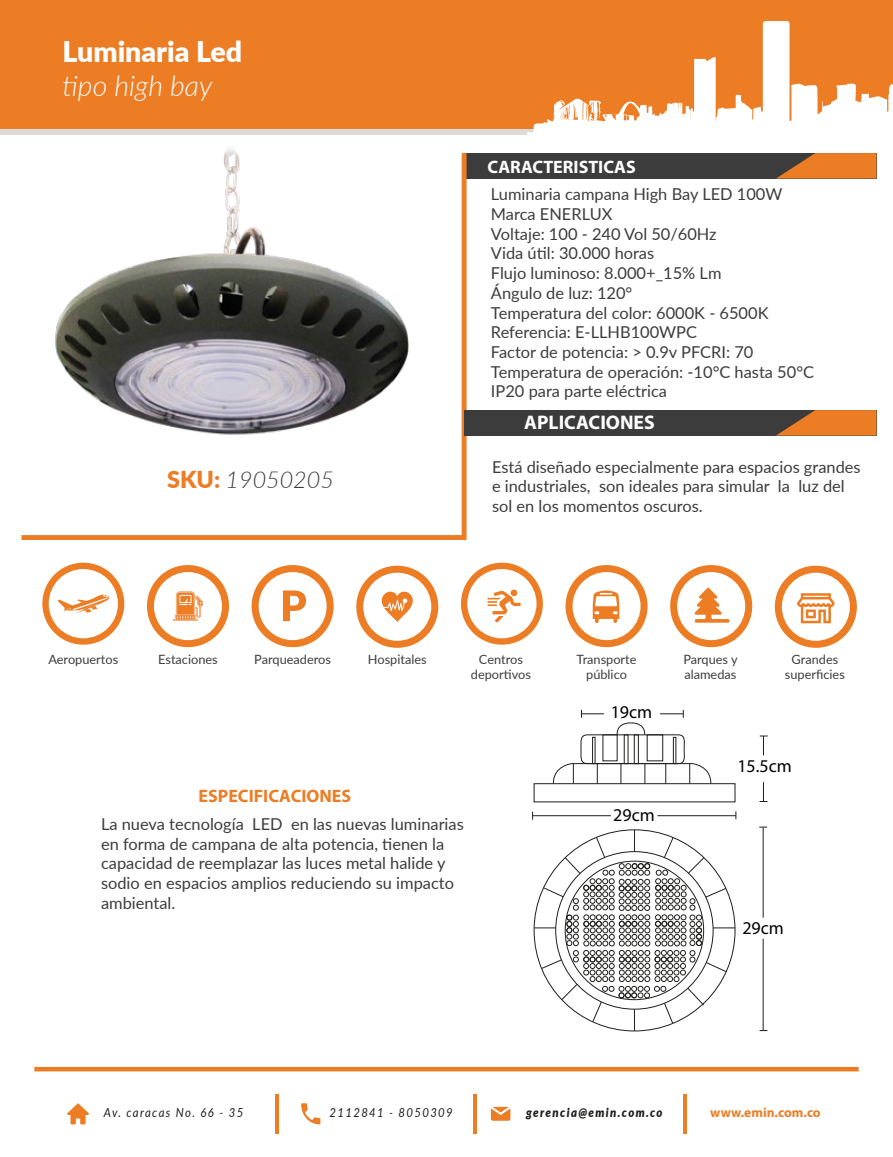
<style>
.page{position:relative;width:893px;height:1157px;background:#fff}
.page>*{position:absolute;margin:0;border:0;box-sizing:border-box;transform-origin:0 0}
.t1{font:900 28.5px "Lato";color:#fff}
.t2{font:italic 300 28.5px "Lato";color:#fff}
.t3{font:italic 300 23.4px "Lato";color:#3d3c3c}
.t4{font:700 19.65px "Myriad Pro";color:#fff}
.t5{font:18px "Myriad Pro";color:#000101}
.t6{font:700 18px "Myriad Pro";color:#ec7d25}
.t7{font:700 18px "Myriad Pro";color:#fff}
.t8{font:16.35px/19.6px "Lato";color:#3d3c3c}
.t9{font:700 13.5px "Myriad Pro";color:#ec7d25}
.t10{font:12.75px/15.3px "Lato";color:#3d3c3c;text-align:center}
.t11{font:italic 12.45px "Lato";letter-spacing:.12em;color:#1d1d1b;scale:.92 1}
.t12{font:italic 900 12.45px "Lato";letter-spacing:.12em;color:#1d1d1b;scale:.92 1}
.s1{font-weight:900;font-style:normal;color:#ec7d25}
</style>
<div class="page">
<svg style="left:42px;top:562px;width:82px;height:82px"></svg>
<svg style="left:147px;top:565px;width:82px;height:82px"></svg>
<svg style="left:252px;top:565px;width:82px;height:82px"></svg>
<svg style="left:356px;top:565px;width:82px;height:82px"></svg>
<svg style="left:461px;top:562px;width:82px;height:82px"></svg>
<svg style="left:670px;top:565px;width:82px;height:82px"></svg>
<svg style="left:775px;top:565px;width:82px;height:82px"></svg>
<svg style="left:565px;top:565px;width:83px;height:82px"></svg>
<div style="left:464px;top:153px;width:412px;height:25px;background:#3d3c3c"></div>
<svg style="left:777px;top:153px;width:99px;height:25px"></svg>
<svg style="left:0;top:128px;width:527px;height:6px;background:#ddcabb"></svg>
<div style="left:0;top:0;width:893px;height:128px;background:#ec7d25"></div>
<svg style="left:527px;top:21px;width:366px;height:112px"></svg>
<svg style="left:21px;top:148px;width:448px;height:392px"></svg>
<div style="left:464px;top:410px;width:412px;height:25px;background:#3d3c3c"></div>
<svg style="left:777px;top:410px;width:99px;height:25px"></svg>
<svg style="left:301px;top:1103px;width:19px;height:20px"></svg>
<svg style="left:491px;top:1106px;width:19px;height:14px"></svg>
<svg style="left:67px;top:1103px;width:22px;height:20px"></svg>
<hr style="left:276px;top:1093px;width:3px;height:39px;background:#ec7d25">
<hr style="left:473px;top:1093px;width:3px;height:39px;background:#ec7d25">
<hr style="left:683px;top:1093px;width:3px;height:39px;background:#ec7d25">
<div style="left:34px;top:1066px;width:825px;height:5px;background:#ec7d25"></div>
<svg style="left:534px;top:829px;width:201px;height:201px"></svg>
<svg style="left:553px;top:709px;width:159px;height:75px"></svg>
<svg style="left:760px;top:735px;width:8px;height:20px"></svg>
<svg style="left:763px;top:782px;width:1px;height:19px"></svg>
<hr style="left:533px;top:815px;width:78px;height:1px;background:#1e1e1c">
<hr style="left:657px;top:815px;width:79px;height:1px;background:#1e1e1c">
<hr style="left:763px;top:827px;width:1px;height:90px;background:#1e1e1c">
<hr style="left:763px;top:938px;width:1px;height:92px;background:#1e1e1c">
<h1 class="t1" style="left:63px;top:30px;width:181px">Luminaria Led</h1>
<h1 class="t2" style="left:63px;top:66px;width:151px">tipo high bay</h1>
<h2 class="t3" style="left:167px;top:463px;width:168px"><span class="s1">SKU:</span> 19050205</h2>
<p class="t7" style="left:487px;top:155px;width:150px">CARACTERISTICAS</p>
<p class="t8" style="left:491px;top:184px;width:325px">Luminaria campana High Bay LED 100W<br>Marca ENERLUX<br>Voltaje: 100 - 240 Vol 50/60Hz<br>Vida útil: 30.000 horas<br>Flujo luminoso: 8.000+_15% Lm<br>Ángulo de luz: 120°<br>Temperatura del color: 6000K - 6500K<br>Referencia: E-LLHB100WPC<br>Factor de potencia: &gt; 0.9v PFCRI: 70<br>Temperatura de operación: -10°C hasta 50°C<br>IP20 para parte eléctrica</p>
<p class="t4" style="left:524px;top:409px;width:132px">APLICACIONES</p>
<p class="t8" style="left:492px;top:456px;width:370px">Está diseñado especialmente para espacios grandes e industriales, son ideales para simular la luz del sol en los momentos oscuros.</p>
<p class="t10" style="left:48px;top:650px;width:71px">Aeropuertos</p>
<p class="t10" style="left:158px;top:650px;width:61px">Estaciones</p>
<p class="t10" style="left:254px;top:650px;width:78px">Parqueaderos</p>
<p class="t10" style="left:368px;top:650px;width:60px">Hospitales</p>
<p class="t10" style="left:471px;top:650px;width:62px">Centros deportivos</p>
<p class="t10" style="left:576px;top:650px;width:62px">Transporte público</p>
<p class="t10" style="left:683px;top:650px;width:56px;text-align:left">Parques y alamedas</p>
<p class="t10" style="left:785px;top:650px;width:61px">Grandes superficies</p>
<p class="t6" style="left:199px;top:784px;width:154px">ESPECIFICACIONES</p>
<p class="t8" style="left:101px;top:813px;width:364px">La nueva tecnología LED en las nuevas luminarias en forma de campana de alta potencia, tienen la capacidad de reemplazar las luces metal halide y sodio en espacios amplios reduciendo su impacto ambiental.</p>
<p class="t5" style="left:611px;top:700px;width:43px">19cm</p>
<p class="t5" style="left:613px;top:803px;width:43px">29cm</p>
<p class="t5" style="left:737px;top:754px;width:56px">15.5cm</p>
<p class="t5" style="left:742px;top:916px;width:43px">29cm</p>
<p class="t11" style="left:104px;top:1103px;width:153px">Av. caracas No. 66 - 35</p>
<p class="t11" style="left:330px;top:1103px;width:135px">2112841 - 8050309</p>
<p class="t12" style="left:526px;top:1103px;width:150px">gerencia@emin.com.co</p>
<p class="t9" style="left:710px;top:1103px;width:112px">www.emin.com.co</p>
</div>
